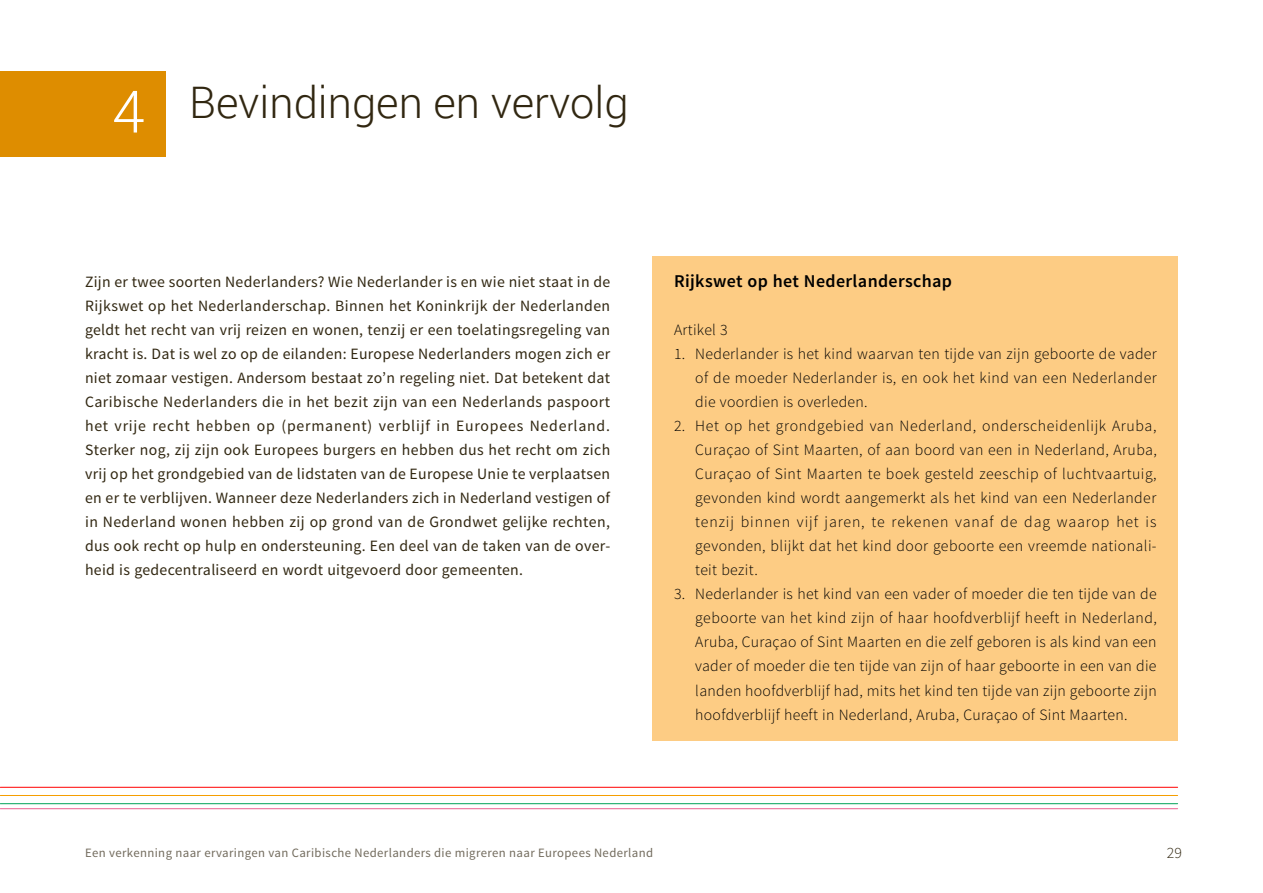
<style>
.page{position:relative;width:1263px;height:893px;background:#fff}
.page>*{position:absolute;margin:0;border:0;box-sizing:border-box;transform-origin:0 0}
._1e_verdeling{font:300 58.5px "Roboto";color:#fff}
._1e_verdeling-2{font:300 43.5px "Roboto";color:#312711}
.Brood_Kader_Titel{font:600 18px "Source Sans Pro";letter-spacing:.02em;color:#000}
.Brood_Kader{font:300 15.75px/24px "Source Sans Pro";letter-spacing:.02em;color:#000;text-align:justify}
.Brood_Vet{font:15.75px/24px "Source Sans Pro";letter-spacing:.02em;color:#312711;text-align:justify}
.t1{font:300 15.75px "Source Sans Pro";color:#312711}
.t2{font:12.75px "Source Sans Pro";letter-spacing:.03em;color:#726b5d}
</style>
<div class="page">
<div style="left:653px;top:257px;width:525px;height:52px;background:#fdcc84"></div>
<div style="left:653px;top:307px;width:525px;height:49px;background:#fdcc84"></div>
<div style="left:653px;top:331px;width:525px;height:97px;background:#fdcc84"></div>
<div style="left:653px;top:403px;width:525px;height:193px;background:#fdcc84"></div>
<div style="left:653px;top:571px;width:525px;height:169px;background:#fdcc84"></div>
<div style="left:0;top:71px;width:166px;height:85px;background:#de8d00"></div>
<hr style="left:0;top:803px;width:1177px;height:1px;background:#00a258">
<hr style="left:0;top:795px;width:1177px;height:1px;background:#f69e00">
<hr style="left:0;top:787px;width:1177px;height:1px;background:#f00">
<hr style="left:0;top:808px;width:1177px;height:1px;background:#ec5e8f">
<p class="_1e_verdeling" style="left:112px;top:71px;width:34px">4</p>
<p class="_1e_verdeling-2" style="left:189px;top:72px;width:441px">Bevindingen en vervolg</p>
<p class="Brood_Vet" style="left:85px;top:270px;width:527px">Zijn er twee soorten Nederlanders? Wie Nederlander is en wie niet staat in de Rijkswet op het Nederlanderschap. Binnen het Koninkrijk der Nederlanden geldt het recht van vrij reizen en wonen, tenzij er een toelatingsregeling van kracht is. Dat is wel zo op de eilanden: Europese Nederlanders mogen zich er niet zomaar vestigen. Andersom bestaat zo’n regeling niet. Dat betekent dat Caribische Nederlanders die in het bezit zijn van een Nederlands paspoort het vrije recht hebben op (permanent) verblijf in Europees Nederland.<br>Sterker nog, zij zijn ook Europees burgers en hebben dus het recht om zich vrij op het grondgebied van de lidstaten van de Europese Unie te verplaatsen en er te verblijven. Wanneer deze Nederlanders zich in Nederland vestigen of in Nederland wonen hebben zij op grond van de Grondwet gelijke rechten, dus ook recht op hulp en ondersteuning. Een deel van de taken van de over&shy;heid is gedecentraliseerd en wordt uitgevoerd door gemeenten.</p>
<p class="Brood_Kader_Titel" style="left:674px;top:270px;width:280px">Rijkswet op het Nederlanderschap</p>
<p class="Brood_Kader" style="left:674px;top:318px;width:55px">Artikel 3</p>
<p class="Brood_Kader" style="left:695px;top:342px;width:463px;text-indent:-21px">1. Nederlander is het kind waarvan ten tijde van zijn geboorte de vader of de moeder Nederlander is, en ook het kind van een Nederlander die voordien is overleden.</p>
<p class="Brood_Kader" style="left:695px;top:414px;width:463px;text-indent:-21px">2. Het op het grondgebied van Nederland, onderscheidenlijk Aruba, Curaçao of Sint Maarten, of aan boord van een in Nederland, Aruba, Curaçao of Sint Maarten te boek gesteld zeeschip of luchtvaartuig, gevonden kind wordt aangemerkt als het kind van een Nederlander tenzij binnen vijf jaren, te rekenen vanaf de dag waarop het is gevonden, blijkt dat het kind door geboorte een vreemde nationali&shy;teit bezit.</p>
<p class="Brood_Kader" style="left:695px;top:582px;width:463px;text-indent:-21px">3. Nederlander is het kind van een vader of moeder die ten tijde van de geboorte van het kind zijn of haar hoofdverblijf heeft in Nederland, Aruba, Curaçao of Sint Maarten en die zelf geboren is als kind van een vader of moeder die ten tijde van zijn of haar geboorte in een van die landen hoofdverblijf had, mits het kind ten tijde van zijn geboorte zijn hoofdverblijf heeft in Nederland, Aruba, Curaçao of Sint Maarten.</p>
<p class="t2" style="left:85px;top:845px;width:570px">Een verkenning naar ervaringen van Caribische Nederlanders die migreren naar Europees Nederland</p>
<p class="t1" style="left:1167px;top:843px;width:17px">29</p>
</div>
